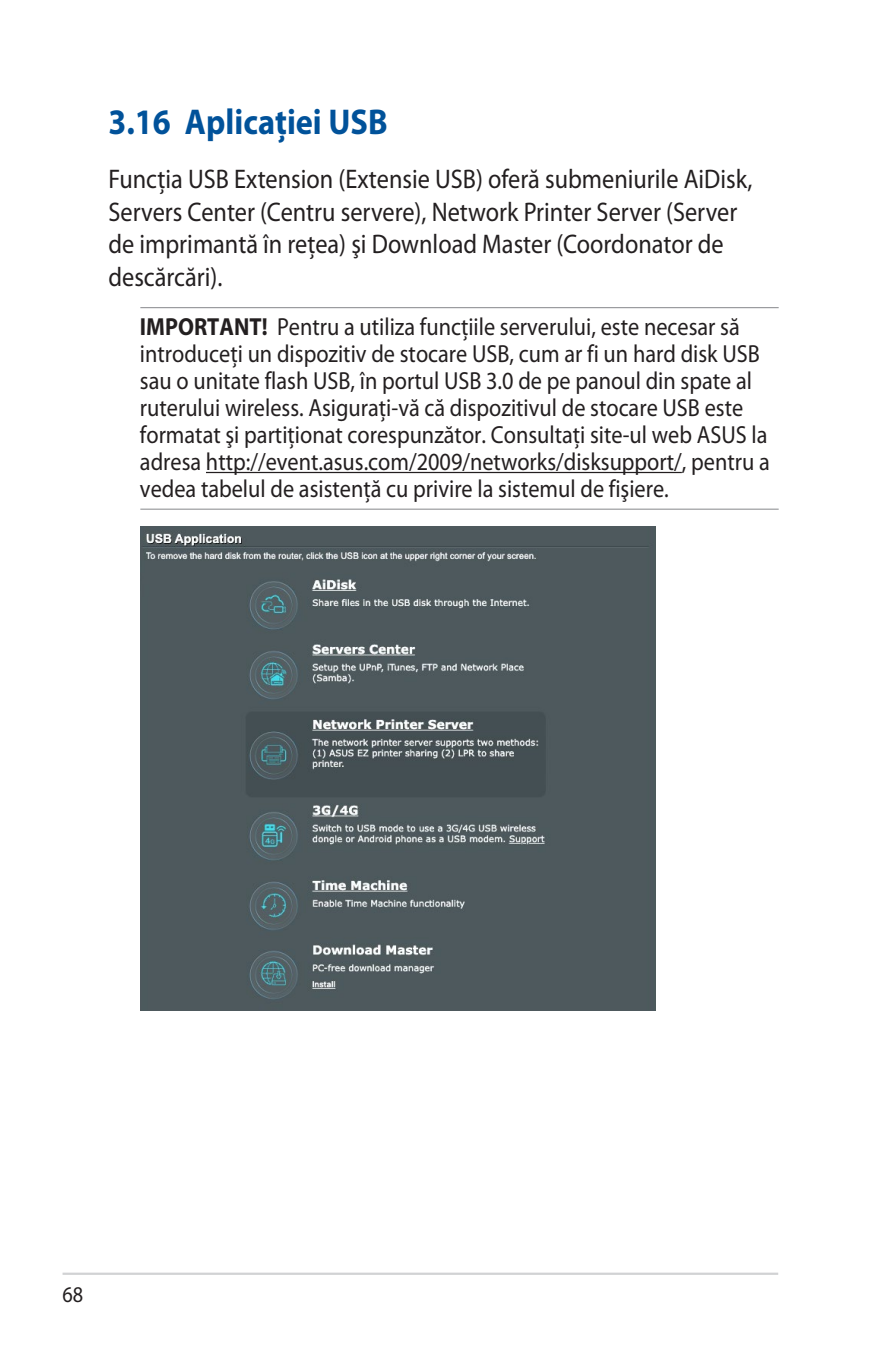
<style>
.page{position:relative;width:893px;height:1346px;background:#fff}
.page>*{position:absolute;margin:0;border:0;box-sizing:border-box;transform-origin:0 0}
.t1{font:700 36px "Myriad Pro";color:#01529a;scale:.9 1}
.t2{font:27px/32.4px "Myriad Pro";color:#231f20;scale:.9 1}
.t3{font:24.75px/27px "Myriad Pro";color:#231f20;scale:.9 1}
.t4{font:22.5px "Myriad Pro";color:#231f20;scale:.9 1}
.s1{font-weight:700}
</style>
<div class="page">
<hr style="left:63px;top:1272px;width:715px;height:3px;background:#d1d2d4">
<hr style="left:140px;top:307px;width:639px;height:1px;background:#939598">
<hr style="left:206px;top:472px;width:476px;height:1px;background:#231f20">
<hr style="left:140px;top:509px;width:639px;height:1px;background:#939598">
<img style="left:140px;top:527px;width:515px;height:483px">
<h1 class="t1" style="left:108px;top:101px;width:312px">3.16 Aplicaţiei USB</h1>
<p class="t2" style="left:108px;top:164px;width:717px">Funcţia USB Extension (Extensie USB) oferă submeniurile AiDisk, Servers Center (Centru servere), Network Printer Server (Server de imprimantă în reţea) şi Download Master (Coordonator de descărcări).</p>
<p class="t3" style="left:140px;top:314px;width:701px"><span class="s1">IMPORTANT!</span> Pentru a utiliza funcţiile serverului, este necesar să introduceţi un dispozitiv de stocare USB, cum ar fi un hard disk USB sau o unitate flash USB, în portul USB 3.0 de pe panoul din spate al ruterului wireless. Asiguraţi-vă că dispozitivul de stocare USB este formatat şi partiţionat corespunzător. Consultaţi site-ul web ASUS la adresa http://event.asus.com/2009/networks/disksupport/, pentru a vedea tabelul de asistenţă cu privire la sistemul de fişiere.</p>
<p class="t4" style="left:63px;top:1282px;width:25px">68</p>
</div>
